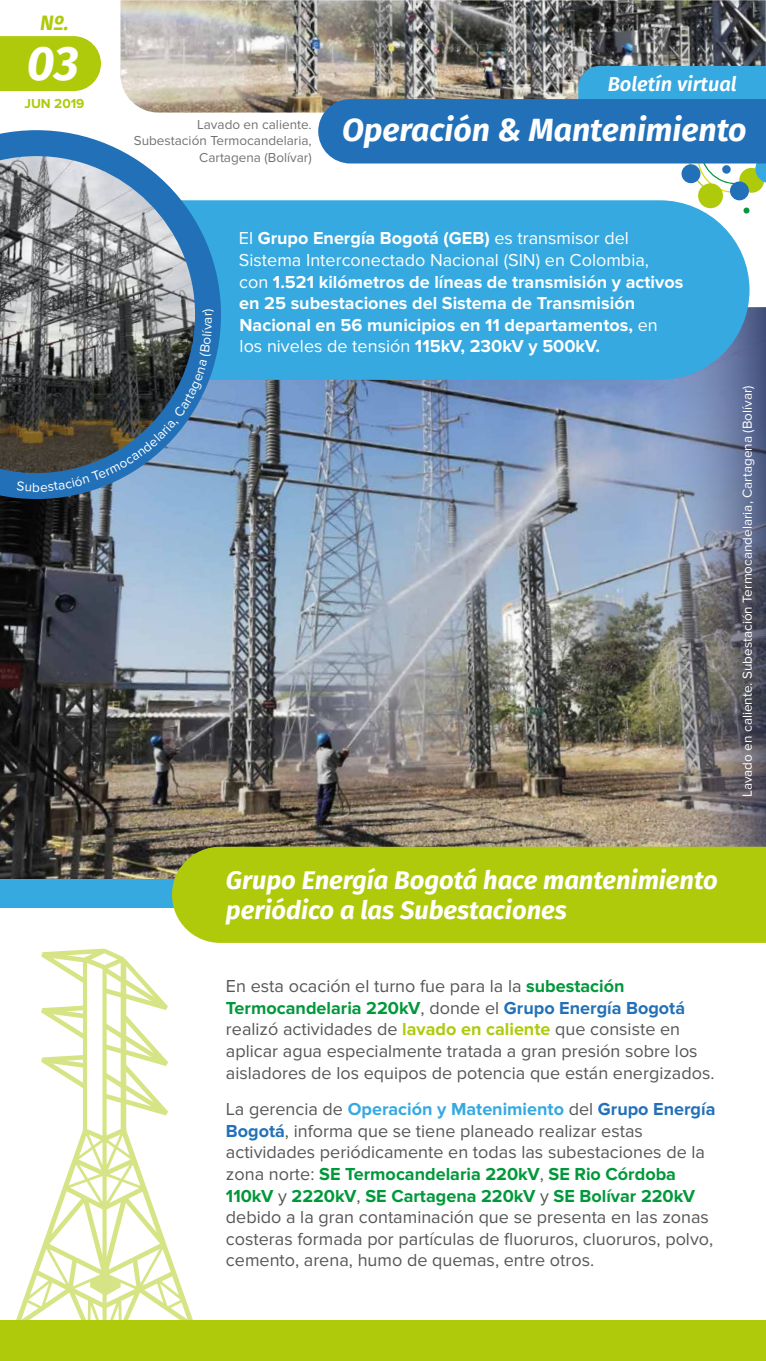
<style>
.page{position:relative;width:766px;height:1361px;background:#fff}
.page>*{position:absolute;margin:0;border:0;box-sizing:border-box;transform-origin:0 0}
.t1{font:italic 700 48.3px "Fira Sans";color:#fff}
.t2{font:italic 700 32.1px "Fira Sans";color:#fff}
.t3{font:italic 700 25.5px/30px "Fira Sans";color:#fff}
.t4{font:italic 700 20.7px "Fira Sans";color:#afca0b}
.t5{font:italic 600 20.1px "Fira Sans";color:#fff}
.t6{font:18px/21.6px "Proxima Nova";color:#575756}
.t7{font:700 18px/21.6px "Proxima Nova";color:#fff}
.t8{font:13.5px "Proxima Nova";color:#fff}
.t9{font:13.5px/16.2px "Proxima Nova";color:#727271;text-align:right}
.t10{font:700 13.5px "Proxima Nova";color:#afca0b}
.s1{font-weight:400}
.s2{font-weight:700;color:#00983a}
.s3{font-weight:700;color:#2271b8}
.s4{font-weight:700;color:#afca0b}
.s5{font-weight:700;color:#36a9e1}
</style>
<div class="page">
<svg style="left:16px;top:948px;width:177px;height:371px"></svg>
<img style="left:0;top:380px;width:620px;height:499px">
<div style="left:698px;top:183px;width:24px;height:25px;background:#afca0b;border-radius:50%"></div>
<div style="left:729px;top:181px;width:19px;height:19px;background:#2271b8;border-radius:50%"></div>
<img style="left:120px;top:0;width:645px;height:113px">
<svg style="left:318px;top:66px;width:447px;height:127px"></svg>
<svg style="left:0;top:36px;width:101px;height:55px;background:#b3cd19"></svg>
<div style="left:0;top:879px;width:418px;height:28px;background:#36a9e1"></div>
<img style="left:620px;top:308px;width:145px;height:539px">
<div style="left:172px;top:847px;width:593px;height:96px;background:#afca0b"></div>
<div style="left:221px;top:200px;width:528px;height:180px;background:#36a9e1"></div>
<svg style="left:0;top:130px;width:221px;height:369px"></svg>
<img style="left:0;top:156px;width:195px;height:317px">
<div style="left:0;top:1319px;width:765px;height:42px;background:#afca0b"></div>
<svg style="left:17px;top:481px;width:14px;height:11px"></svg>
<svg style="left:41px;top:324px;width:171px;height:168px;background:#4f6577"></svg>
<svg style="left:202px;top:309px;width:12px;height:6px"></svg>
<p class="t4" style="left:40px;top:5px;width:30px">Nº.</p>
<h1 class="t1" style="left:27px;top:23px;width:53px">03</h1>
<p class="t10" style="left:24px;top:96px;width:61px">JUN 2019</p>
<p class="t8" style="left:32px;top:479px;width:9px">b</p>
<p class="t9" style="left:134px;top:117px;width:179px">Lavado en caliente.<br>Subestación Termocandelaria,<br>Cartagena (Bolívar)</p>
<p class="t5" style="left:607px;top:67px;width:130px">Boletín virtual</p>
<h2 class="t2" style="left:342px;top:103px;width:406px">Operación &amp; Mantenimiento</h2>
<p class="t8" style="left:199px;top:323px;width:9px;rotate:-90deg">a</p>
<p class="t7" style="left:239px;top:228px;width:446px"><span class="s1">El</span> Grupo Energía Bogotá (GEB) <span class="s1">es transmisor del Sistema Interconectado Nacional (SIN) en Colombia,<br>con</span> 1.521 kilómetros de líneas de transmisión y activos en 25 subestaciones del Sistema de Transmisión Nacional en 56 municipios en 11 departamentos, <span class="s1">en los niveles de tensión</span> 115kV, 230kV y 500kV.</p>
<p class="t8" style="left:739px;top:797px;width:413px;rotate:-90deg">Lavado en caliente. Subestación Termocandelaria, Cartagena (Bolívar)</p>
<h3 class="t3" style="left:226px;top:863px;width:493px">Grupo Energía Bogotá hace mantenimiento periódico a las Subestaciones</h3>
<p class="t6" style="left:226px;top:975px;width:490px">En esta ocación el turno fue para la la <span class="s2">subestación Termocandelaria 220kV</span>, donde el <span class="s3">Grupo Energía Bogotá </span>realizó actividades de <span class="s4">lavado en caliente</span> que consiste en aplicar agua especialmente tratada a gran presión sobre los aisladores de los equipos de potencia que están energizados.</p>
<p class="t6" style="left:226px;top:1098px;width:491px">La gerencia de <span class="s5">Operación y Matenimiento</span> del <span class="s3">Grupo Energía Bogotá</span>, informa que se tiene planeado realizar estas actividades periódicamente en todas las subestaciones de la zona norte: <span class="s2">SE Termocandelaria 220kV</span>, <span class="s2">SE Rio Córdoba 110kV</span> y <span class="s2">2220kV</span>, <span class="s2">SE Cartagena 220kV</span> y <span class="s2">SE Bolívar 220kV </span>debido a la gran contaminación que se presenta en las zonas costeras formada por partículas de fluoruros, cluoruros, polvo, cemento, arena, humo de quemas, entre otros.</p>
</div>
